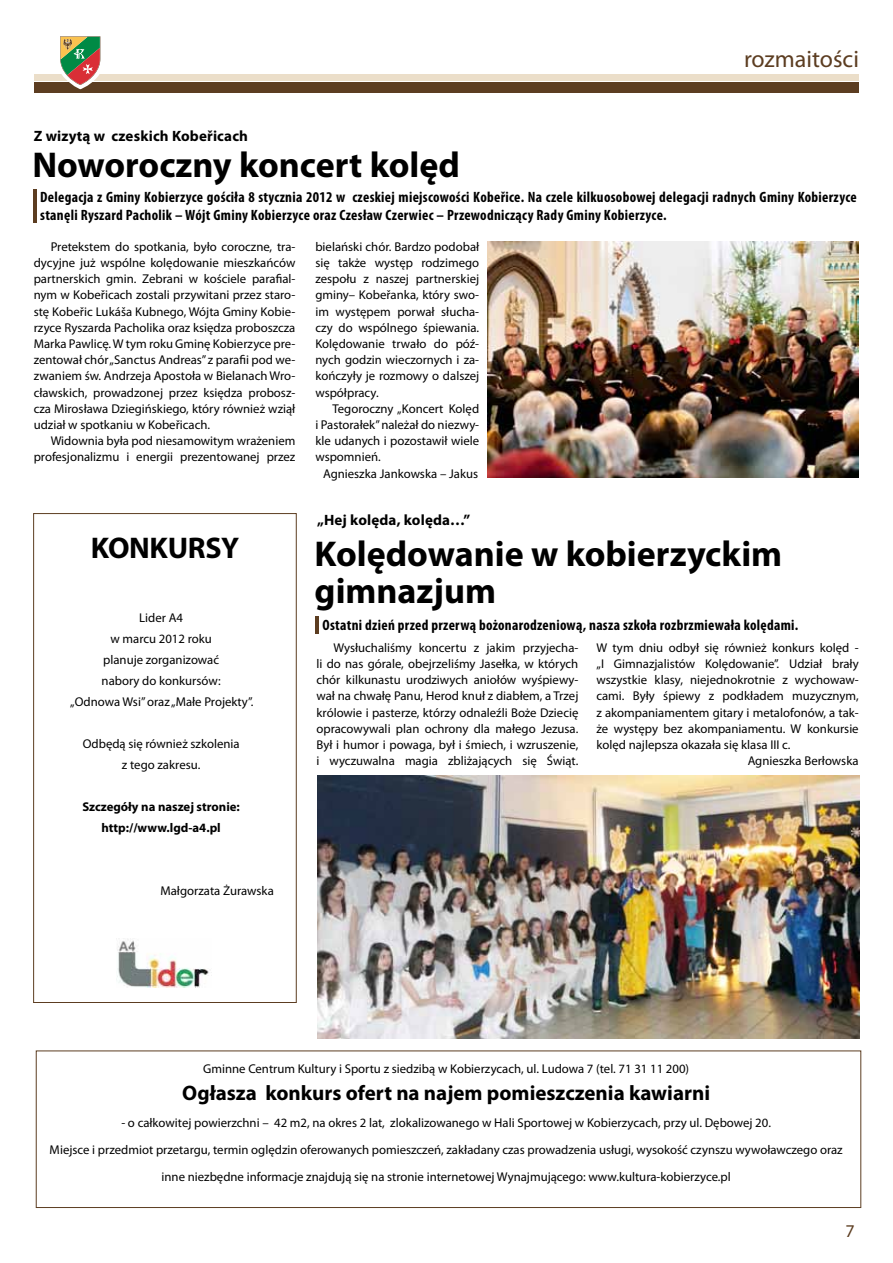
<style>
.page{position:relative;width:893px;height:1263px;background:#fff}
.page>*{position:absolute;margin:0;border:0;box-sizing:border-box;transform-origin:0 0}
.t1{font:700 36px/37.5px "Myriad Pro";color:#000}
.t2{font:700 30px "Myriad Pro";letter-spacing:-.01em;color:#000}
.t3{font:24px "Myriad Pro";color:#5c3d21}
.t4{font:700 21px "Myriad Pro";color:#000}
.t5{font:18px "Myriad Pro";color:#5c3d21}
.t6{font:700 condensed 15px/18px "Myriad Pro";letter-spacing:.02em;color:#000}
.t7{font:700 15px "Myriad Pro";letter-spacing:.01em;color:#000}
.t8{font:12.75px/16.2px "Myriad Pro";color:#000;text-align:justify}
.t9{font:700 12.75px/21px "Myriad Pro";color:#000;text-align:center}
</style>
<div class="page">
<div style="left:34px;top:83px;width:825px;height:10px;background:#5c3d21"></div>
<div style="left:34px;top:74px;width:825px;height:7px;background:#ebdec9"></div>
<svg style="left:55px;top:36px;width:49px;height:53px"></svg>
<img style="left:488px;top:241px;width:371px;height:237px">
<img style="left:117px;top:939px;width:92px;height:48px">
<hr style="left:34px;top:190px;width:3px;height:33px;background:#5c3d21">
<hr style="left:316px;top:616px;width:3px;height:17px;background:#5c3d21">
<img style="left:317px;top:775px;width:543px;height:263px">
<div style="left:33px;top:513px;width:263px;height:490px;border:1px solid #5c3d21"></div>
<div style="left:36px;top:1051px;width:825px;height:157px;border:1px solid #5c3d21"></div>
<p class="t7" style="left:34px;top:126px;width:216px">Z wizytą w czeskich Kobeřicach</p>
<h1 class="t1" style="left:32px;top:145px;width:429px">Noworoczny koncert kolęd</h1>
<h3 class="t3" style="left:744px;top:44px;width:116px">rozmaitości</h3>
<p class="t6" style="left:40px;top:188px;width:818px">Delegacja z Gminy Kobierzyce gościła 8 stycznia 2012 w czeskiej miejscowości Kobeřice. Na czele kilkuosobowej delegacji radnych Gminy Kobierzyce stanęli Ryszard Pacholik – Wójt Gminy Kobierzyce oraz Czesław Czerwiec – Przewodniczący Rady Gminy Kobierzyce.</p>
<p class="t8" style="left:34px;top:238px;width:263px;text-indent:17px">Pretekstem do spotkania, było coroczne, tra&shy;dycyjne już wspólne kolędowanie mieszkańców partnerskich gmin. Zebrani w kościele parafial&shy;nym w Kobeřicach zostali przywitani przez staro&shy;stę Kobeřic Lukáša Kubnego, Wójta Gminy Kobie&shy;rzyce Ryszarda Pacholika oraz księdza proboszcza Marka Pawlicę. W tym roku Gminę Kobierzyce pre&shy;zentował chór „Sanctus Andreas” z parafii pod we&shy;zwaniem św. Andrzeja Apostoła w Bielanach Wro&shy;cławskich, prowadzonej przez księdza probosz&shy;cza Mirosława Dziegińskiego, który również wziął udział w spotkaniu w Kobeřicach.</p>
<p class="t8" style="left:34px;top:433px;width:263px;text-align:right">Widownia była pod niesamowitym wrażeniem profesjonalizmu i energii prezentowanej przez</p>
<p class="t8" style="left:315px;top:238px;width:165px">bielański chór. Bardzo podobał się także występ rodzimego zespołu z naszej partnerskiej gminy– Kobeřanka, który swo&shy;im występem porwał słucha&shy;czy do wspólnego śpiewania.<br>Kolędowanie trwało do póź&shy;nych godzin wieczornych i za&shy;kończyły je rozmowy o dalszej współpracy.</p>
<p class="t8" style="left:315px;top:400px;width:165px;text-indent:17px">Tegoroczny „Koncert Kolęd i Pastorałek” należał do niezwy&shy;kle udanych i pozostawił wiele wspomnień.</p>
<p class="t8" style="left:323px;top:466px;width:157px">Agnieszka Jankowska – Jakus</p>
<h2 class="t2" style="left:91px;top:529px;width:150px">KONKURSY</h2>
<p class="t8" style="left:70px;top:607px;width:185px;line-height:21px;text-align:center">Lider A4<br>w marcu 2012 roku<br>planuje zorganizować<br>nabory do konkursów:<br>„Odnowa Wsi” oraz „Małe Projekty”.</p>
<p class="t8" style="left:83px;top:733px;width:158px;line-height:21px;text-align:center">Odbędą się również szkolenia z tego zakresu.</p>
<p class="t9" style="left:82px;top:796px;width:159px">Szczegóły na naszej stronie: http://www.lgd-a4.pl</p>
<p class="t8" style="left:160px;top:882px;width:115px">Małgorzata Żurawska</p>
<p class="t7" style="left:317px;top:510px;width:155px">„Hej kolęda, kolęda…”</p>
<h1 class="t1" style="left:315px;top:533px;width:469px">Kolędowanie w kobierzyckim gimnazjum</h1>
<p class="t6" style="left:323px;top:615px;width:477px">Ostatni dzień przed przerwą bożonarodzeniową, nasza szkoła rozbrzmiewała kolędami.</p>
<p class="t8" style="left:596px;top:639px;width:264px">W tym dniu odbył się również konkurs kolęd -</p>
<p class="t8" style="left:596px;top:655px;width:264px">„I Gimnazjalistów Kolędowanie”. Udział brały</p>
<p class="t8" style="left:596px;top:671px;width:264px">wszystkie klasy, niejednokrotnie z wychowaw-</p>
<p class="t8" style="left:596px;top:688px;width:264px">cami. Były śpiewy z podkładem muzycznym,</p>
<p class="t8" style="left:596px;top:704px;width:264px">z akompaniamentem gitary i metalofonów, a tak-</p>
<p class="t8" style="left:596px;top:720px;width:264px">że występy bez akompaniamentu. W konkursie</p>
<p class="t8" style="left:596px;top:736px;width:195px">kolęd najlepsza okazała się klasa III c.</p>
<p class="t8" style="left:748px;top:752px;width:113px">Agnieszka Berłowska</p>
<p class="t8" style="left:316px;top:639px;width:264px;text-indent:17px">Wysłuchaliśmy koncertu z jakim przyjecha&shy;li do nas górale, obejrzeliśmy Jasełka, w których chór kilkunastu urodziwych aniołów wyśpiewy&shy;wał na chwałę Panu, Herod knuł z diabłem, a Trzej królowie i pasterze, którzy odnaleźli Boże Dziecię opracowywali plan ochrony dla małego Jezusa.<br>Był i humor i powaga, był i śmiech, i wzruszenie, i wyczuwalna magia zbliżających się Świąt.</p>
<p class="t8" style="left:203px;top:1061px;width:487px">Gminne Centrum Kultury i Sportu z siedzibą w Kobierzycach, ul. Ludowa 7 (tel. 71 31 11 200)</p>
<h3 class="t4" style="left:182px;top:1079px;width:529px">Ogłasza konkurs ofert na najem pomieszczenia kawiarni</h3>
<p class="t8" style="left:50px;top:1109px;width:795px;line-height:27px;text-align:center">- o całkowitej powierzchni – 42 m2, na okres 2 lat, zlokalizowanego w Hali Sportowej w Kobierzycach, przy ul. Dębowej 20.<br>Miejsce i przedmiot przetargu, termin oględzin oferowanych pomieszczeń, zakładany czas prowadzenia usługi, wysokość czynszu wywoławczego oraz inne niezbędne informacje znajdują się na stronie internetowej Wynajmującego: www.kultura-kobierzyce.pl</p>
<h3 class="t5" style="left:845px;top:1219px;width:11px">7</h3>
</div>
